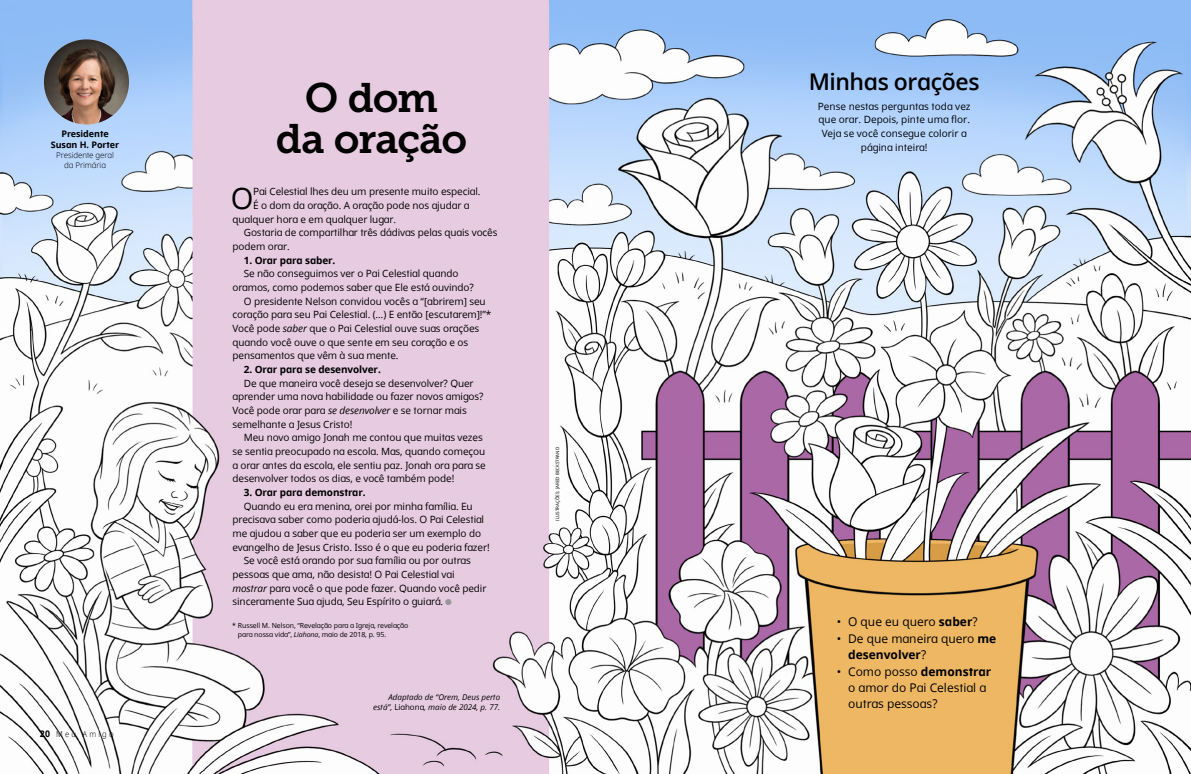
<style>
.page{position:relative;width:1191px;height:774px;background:#fff}
.page>*{position:absolute;margin:0;border:0;box-sizing:border-box;transform-origin:0 0}
.h1_next_Museo{font:41px/41px "Museo Slablds Lat 700";letter-spacing:-.03em;color:#000;text-align:center}
.p1_first{font:29.1px "Dots Solidlds Lat";color:#000}
.t1{font:600 23px "Dots Solidlds Lat";letter-spacing:-.015em;color:#000}
.p2_bullet-1{font:12px/16.4px "Dots Solidlds Lat";color:#000}
.p1{font:10px/13.7px "Dots Solidlds Lat";letter-spacing:-.01em;color:#000}
.p1_first-2{font:10px "Dots Solidlds Lat";letter-spacing:-.01em;color:#000}
.p2_first{font:10px/13.7px "Dots Solidlds Lat";color:#000;text-align:center}
.p1-2{font:700 10px "Dots Solidlds Lat";letter-spacing:-.01em;color:#000}
.p1_author-name{font:700 9px/10.5px "Dots Solidlds Lat";letter-spacing:-.005em;color:#000;text-align:center}
.t2{font:300 8.2px "Dots Solidlds Lat";letter-spacing:.28em;color:#000;scale:.95 1}
.artcl1_p1_event{font:italic 8px/10px "Dots Solidlds Lat";color:#000;text-align:right}
.p1_author-role{font:300 8px/10px "Dots Solidlds Lat";letter-spacing:-.005em;color:#000;text-align:center}
.t3{font:7px/8.5px "Dots Solidlds Lat";letter-spacing:-.01em;color:#000}
.t4{font:4.5px "Dots Solidlds Lat";color:#000}
.s1{font-weight:700;font-size:9.2px}
.s2{font-style:italic}
.s3{font-family:"Ding P Ilds Dpi";font-size:8.5px;color:#969798}
.s4{font-style:normal}
.s5{font-weight:700}
</style>
<div class="page">
<img style="left:0;top:0;width:1191px;height:774px">
<img style="left:44px;top:39px;width:85px;height:85px;border-radius:43px">
<p class="p1_author-name" style="left:51px;top:129px;width:70px">Presidente<br>Susan H. Porter</p>
<p class="p1_author-role" style="left:56px;top:150px;width:59px">Presidente geral da Primária</p>
<p class="t2" style="left:40px;top:728px;width:79px"><span class="s1">20</span> Meu Amigo</p>
<p class="h1_next_Museo" style="left:276px;top:75px;width:193px">O dom da oração</p>
<p class="p1_first" style="left:231px;top:177px;width:24px">O</p>
<p class="p1_first-2" style="left:253px;top:184px;width:229px">Pai Celestial lhes deu um presente muito especial.</p>
<p class="p1_first-2" style="left:253px;top:198px;width:218px">É o dom da oração. A oração pode nos ajudar a</p>
<p class="p1_first-2" style="left:232px;top:212px;width:165px">qualquer hora e em qualquer lugar.</p>
<p class="p1" style="left:232px;top:226px;width:266px;text-indent:11px">Gostaria de compartilhar três dádivas pelas quais vocês podem orar.</p>
<p class="p1-2" style="left:244px;top:252px;width:93px">1. Orar para saber.</p>
<p class="p1" style="left:232px;top:267px;width:243px;text-align:center">Se não conseguimos ver o Pai Celestial quando oramos, como podemos saber que Ele está ouvindo?</p>
<p class="p1" style="left:232px;top:294px;width:260px;text-indent:11px">O presidente Nelson convidou vocês a “[abrirem] seu coração para seu Pai Celestial. (…) E então [escutarem]!”* Você pode <span class="s2">saber</span> que o Pai Celestial ouve suas orações quando você ouve o que sente em seu coração e os pensamentos que vêm à sua mente.</p>
<p class="p1-2" style="left:244px;top:362px;width:138px">2. Orar para se desenvolver.</p>
<p class="p1" style="left:232px;top:376px;width:252px;text-indent:11px">De que maneira você deseja se desenvolver? Quer aprender uma nova habilidade ou fazer novos amigos?<br>Você pode orar para <span class="s2">se desenvolver</span> e se tornar mais semelhante a Jesus Cristo!</p>
<p class="p1" style="left:232px;top:431px;width:255px;text-indent:11px">Meu novo amigo Jonah me contou que muitas vezes se sentia preocupado na escola. Mas, quando começou a orar antes da escola, ele sentiu paz. Jonah ora para se desenvolver todos os dias, e você também pode!</p>
<p class="p1-2" style="left:244px;top:485px;width:123px">3. Orar para demonstrar.</p>
<p class="p1" style="left:232px;top:499px;width:259px;text-indent:11px">Quando eu era menina, orei por minha família. Eu precisava saber como poderia ajudá-los. O Pai Celestial me ajudou a saber que eu poderia ser um exemplo do evangelho de Jesus Cristo. Isso é o que eu poderia fazer!</p>
<p class="p1" style="left:232px;top:554px;width:255px;text-indent:11px">Se você está orando por sua família ou por outras pessoas que ama, não desista! O Pai Celestial vai <span class="s2">mostrar</span> para você o que pode fazer. Quando você pedir sinceramente Sua ajuda, Seu Espírito o guiará. <span class="s3">●</span></p>
<p class="t3" style="left:238px;top:621px;width:172px;text-indent:-6px">* Russell M. Nelson, “Revelação para a Igreja, revelação para nossa vida”, <span class="s2">Liahona</span>, maio de 2018, p. 95.</p>
<p class="artcl1_p1_event" style="left:373px;top:692px;width:128px">Adaptado de “Orem, Deus perto está”, <span class="s4">Liahona</span>, maio de 2024, p. 77.</p>
<p class="t4" style="left:554px;top:521px;width:75px;rotate:-90deg">ILUSTRAÇÕES: JARED BECKSTRAND</p>
<p class="t1" style="left:808px;top:65px;width:173px">Minhas orações</p>
<p class="p2_first" style="left:818px;top:99px;width:154px">Pense nestas perguntas toda vez que orar. Depois, pinte uma flor.<br>Veja se você consegue colorir a página inteira!</p>
<p class="p2_bullet-1" style="left:837px;top:614px;width:142px">• O que eu quero <span class="s5">saber</span>?</p>
<p class="p2_bullet-1" style="left:848px;top:630px;width:150px;text-indent:-11px">• De que maneira quero <span class="s5">me desenvolver</span>?</p>
<p class="p2_bullet-1" style="left:848px;top:663px;width:145px;text-indent:-11px">• Como posso <span class="s5">demonstrar </span>o amor do Pai Celestial a outras pessoas?</p>
</div>
